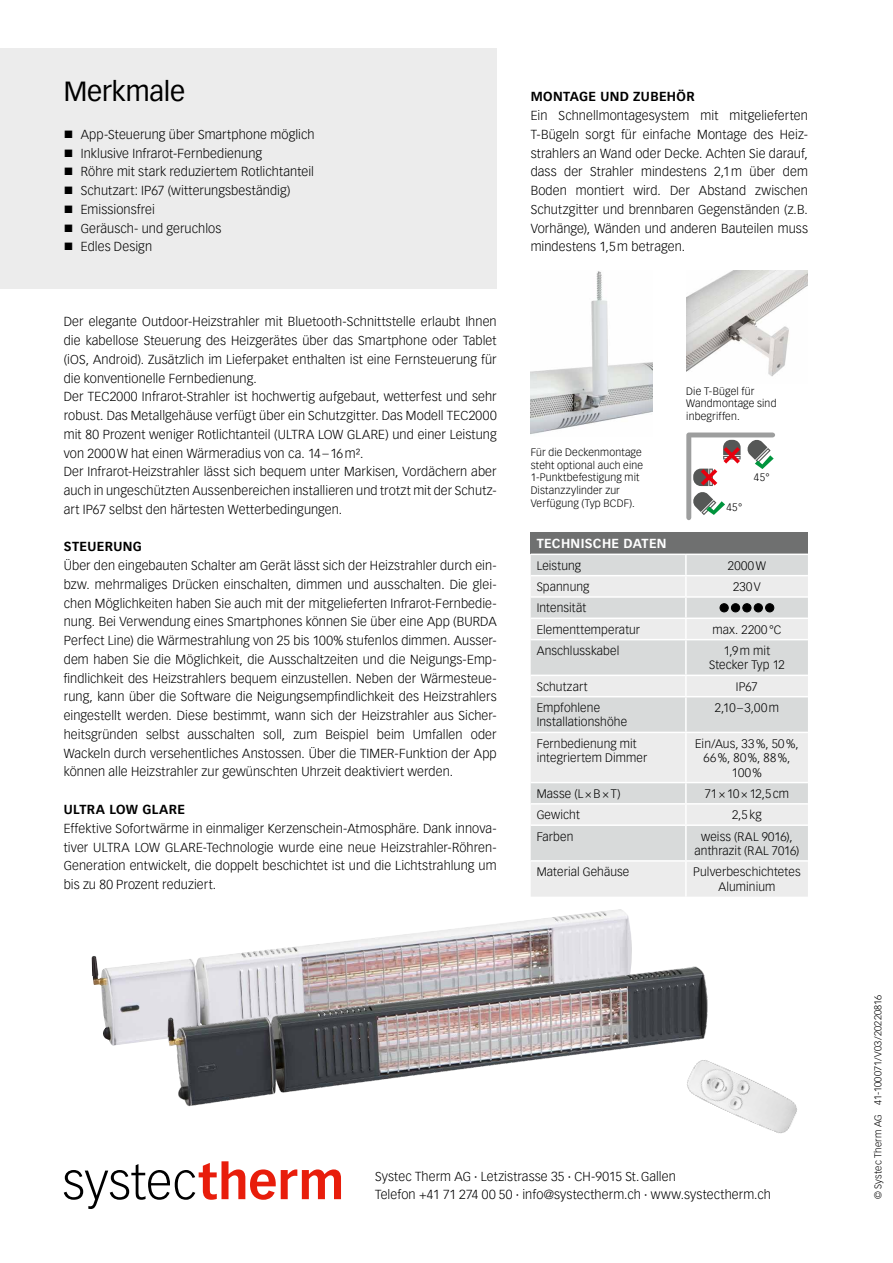
<style>
.page{position:relative;width:893px;height:1263px;background:#fff}
.page>*{position:absolute;margin:0;border:0;box-sizing:border-box;transform-origin:0 0}
.t1{font:27px "Vectora LT Pro";letter-spacing:-.01em;color:#000}
.t2{font:300 12.75px/18.8px "Vectora LT Pro";letter-spacing:.005em;color:#000}
.t3{font:700 12.75px "Vectora LT Pro";letter-spacing:.03em;color:#000}
.t4{font:700 12.75px "Vectora LT Pro";letter-spacing:.03em;color:#fff}
.t5{font:300 12px/14.4px "Vectora LT Pro";letter-spacing:.01em;color:#000;text-align:center}
.t6{font:300 10.5px/12.6px "Vectora LT Pro";letter-spacing:.015em;color:#000}
.t7{font:300 9.75px "Vectora LT Pro";letter-spacing:.02em;color:#000}
</style>
<div class="page">
<svg style="left:64px;top:1161px;width:277px;height:48px"></svg>
<img style="left:531px;top:271px;width:121px;height:163px">
<img style="left:712px;top:1063px;width:85px;height:71px">
<img style="left:92px;top:909px;width:540px;height:137px">
<img style="left:686px;top:270px;width:122px;height:107px">
<svg style="left:686px;top:432px;width:89px;height:88px"></svg>
<img style="left:160px;top:959px;width:552px;height:148px">
<div style="left:0;top:48px;width:497px;height:241px;background:#ececec"></div>
<div style="left:531px;top:532px;width:277px;height:22px;background:#6f7070"></div>
<div style="left:531px;top:555px;width:277px;height:20px;background:#d8dada"></div>
<svg style="left:531px;top:576px;width:277px;height:321px;background:#e2e3e3"></svg>
<hr style="left:685px;top:555px;width:2px;height:20px;background:#fff">
<hr style="left:685px;top:576px;width:2px;height:20px;background:#fff">
<hr style="left:531px;top:596px;width:155px;height:2px;background:#fff">
<hr style="left:686px;top:596px;width:122px;height:2px;background:#fff">
<svg style="left:685px;top:598px;width:2px;height:19px"></svg>
<hr style="left:531px;top:617px;width:155px;height:2px;background:#fff">
<hr style="left:686px;top:617px;width:122px;height:2px;background:#fff">
<hr style="left:685px;top:619px;width:2px;height:20px;background:#fff">
<hr style="left:531px;top:639px;width:155px;height:1px;background:#fff">
<hr style="left:686px;top:639px;width:122px;height:1px;background:#fff">
<hr style="left:685px;top:640px;width:2px;height:35px;background:#fff">
<hr style="left:531px;top:675px;width:155px;height:1px;background:#fff">
<hr style="left:686px;top:675px;width:122px;height:1px;background:#fff">
<hr style="left:685px;top:676px;width:2px;height:20px;background:#fff">
<hr style="left:531px;top:696px;width:155px;height:1px;background:#fff">
<hr style="left:686px;top:696px;width:122px;height:1px;background:#fff">
<hr style="left:685px;top:697px;width:2px;height:35px;background:#fff">
<hr style="left:531px;top:732px;width:155px;height:1px;background:#fff">
<hr style="left:686px;top:732px;width:122px;height:1px;background:#fff">
<hr style="left:685px;top:733px;width:2px;height:49px;background:#fff">
<hr style="left:531px;top:782px;width:155px;height:1px;background:#fff">
<hr style="left:686px;top:782px;width:122px;height:1px;background:#fff">
<hr style="left:685px;top:783px;width:2px;height:20px;background:#fff">
<hr style="left:531px;top:803px;width:155px;height:2px;background:#fff">
<hr style="left:686px;top:803px;width:122px;height:2px;background:#fff">
<svg style="left:685px;top:805px;width:2px;height:19px"></svg>
<hr style="left:531px;top:824px;width:155px;height:2px;background:#fff">
<hr style="left:686px;top:824px;width:122px;height:2px;background:#fff">
<hr style="left:685px;top:826px;width:2px;height:34px;background:#fff">
<hr style="left:531px;top:860px;width:155px;height:2px;background:#fff">
<hr style="left:686px;top:860px;width:122px;height:2px;background:#fff">
<hr style="left:685px;top:862px;width:2px;height:35px;background:#fff">
<div style="left:720px;top:604px;width:8px;height:8px;background:#000;border-radius:50%"></div>
<div style="left:720px;top:603px;width:9px;height:9px;border:1px solid #000;border-radius:50%"></div>
<div style="left:731px;top:604px;width:9px;height:8px;background:#000;border-radius:50%"></div>
<div style="left:731px;top:603px;width:9px;height:9px;border:1px solid #000;border-radius:50%"></div>
<div style="left:743px;top:604px;width:8px;height:8px;background:#000;border-radius:50%"></div>
<div style="left:742px;top:603px;width:9px;height:9px;border:1px solid #000;border-radius:50%"></div>
<div style="left:754px;top:604px;width:8px;height:8px;background:#000;border-radius:50%"></div>
<div style="left:754px;top:603px;width:9px;height:9px;border:1px solid #000;border-radius:50%"></div>
<div style="left:766px;top:604px;width:8px;height:8px;background:#000;border-radius:50%"></div>
<div style="left:765px;top:603px;width:9px;height:9px;border:1px solid #000;border-radius:50%"></div>
<h1 class="t1" style="left:64px;top:75px;width:123px">Merkmale</h1>
<p class="t2" style="left:81px;top:125px;width:235px">App-Steuerung über Smartphone möglich<br>Inklusive Infrarot-Fernbedienung<br>Röhre mit stark reduziertem Rotlichtanteil<br>Schutzart: IP67 (witterungsbeständig)<br>Emissionsfrei<br>Geräusch- und geruchlos<br>Edles Design</p>
<p class="t2" style="left:64px;top:312px;width:434px">Der elegante Outdoor-Heizstrahler mit Bluetooth-Schnittstelle erlaubt Ihnen die kabellose Steuerung des Heizgerätes über das Smartphone oder Tablet (iOS, Android). Zusätzlich im Lieferpaket enthalten ist eine Fernsteuerung für die konventionelle Fernbedienung.<br>Der TEC2000 Infrarot-Strahler ist hochwertig aufgebaut, wetterfest und sehr robust. Das Metallgehäuse verfügt über ein Schutzgitter. Das Modell TEC2000 mit 80 Prozent weniger Rotlichtanteil (ULTRA LOW GLARE) und einer Leistung von 2000W hat einen Wärmeradius von ca. 14–16m².<br>Der Infrarot-Heizstrahler lässt sich bequem unter Markisen, Vordächern aber auch in ungeschützten Aussenbereichen installieren und trotzt mit der Schutz&shy;art IP67 selbst den härtesten Wetterbedingungen.</p>
<p class="t3" style="left:64px;top:539px;width:79px">STEUERUNG</p>
<p class="t2" style="left:64px;top:556px;width:434px;text-align:justify">Über den eingebauten Schalter am Gerät lässt sich der Heizstrahler durch ein&shy;bzw. mehrmaliges Drücken einschalten, dimmen und ausschalten. Die glei&shy;chen Möglichkeiten haben Sie auch mit der mitgelieferten Infrarot-Fernbedie&shy;nung. Bei Verwendung eines Smartphones können Sie über eine App (BURDA Perfect Line) die Wärmestrahlung von 25 bis 100% stufenlos dimmen. Ausser&shy;dem haben Sie die Möglichkeit, die Ausschaltzeiten und die Neigungs-Emp&shy;findlichkeit des Heizstrahlers bequem einzustellen. Neben der Wärmesteue&shy;rung, kann über die Software die Neigungsempfindlichkeit des Heizstrahlers eingestellt werden. Diese bestimmt, wann sich der Heizstrahler aus Sicher&shy;heitsgründen selbst ausschalten soll, zum Beispiel beim Umfallen oder Wackeln durch versehentliches Anstossen. Über die TIMER-Funktion der App können alle Heizstrahler zur gewünschten Uhrzeit deaktiviert werden.</p>
<p class="t3" style="left:64px;top:802px;width:123px">ULTRA LOW GLARE</p>
<p class="t2" style="left:64px;top:819px;width:434px;text-align:justify">Effektive Sofortwärme in einmaliger Kerzenschein-Atmosphäre. Dank innova&shy;tiver ULTRA LOW GLARE-Technologie wurde eine neue Heizstrahler-Röhren-Generation entwickelt, die doppelt beschichtet ist und die Lichtstrahlung um bis zu 80 Prozent reduziert.</p>
<p class="t3" style="left:531px;top:89px;width:166px">MONTAGE UND ZUBEHÖR</p>
<p class="t2" style="left:531px;top:106px;width:279px;text-align:justify">Ein Schnellmontagesystem mit mitgelieferten T-Bügeln sorgt für einfache Montage des Heiz&shy;strahlers an Wand oder Decke. Achten Sie darauf, dass der Strahler mindestens 2,1m über dem Boden montiert wird. Der Abstand zwischen Schutzgitter und brennbaren Gegenständen (z.B.<br>Vorhänge), Wänden und anderen Bauteilen muss mindestens 1,5m betragen.</p>
<p class="t6" style="left:531px;top:446px;width:114px">Für die Deckenmontage steht optional auch eine<br>1-Punktbefestigung mit<br>Distanzzylinder zur<br>Verfügung (Typ BCDF).</p>
<p class="t6" style="left:686px;top:384px;width:92px">Die T-Bügel für<br>Wandmontage sind inbegriffen.</p>
<p class="t6" style="left:726px;top:501px;width:17px">45°</p>
<p class="t6" style="left:754px;top:470px;width:17px">45°</p>
<p class="t4" style="left:537px;top:536px;width:131px">TECHNISCHE DATEN</p>
<p class="t5" style="left:537px;top:558px;width:46px">Leistung</p>
<p class="t5" style="left:728px;top:558px;width:40px">2000W</p>
<p class="t5" style="left:537px;top:579px;width:54px">Spannung</p>
<p class="t5" style="left:733px;top:579px;width:29px">230V</p>
<p class="t5" style="left:537px;top:597px;width:105px;line-height:21.3px;text-align:left">Intensität<br>Elementtemperatur</p>
<p class="t5" style="left:712px;top:622px;width:71px">max. 2200°C</p>
<p class="t5" style="left:537px;top:643px;width:84px">Anschlusskabel</p>
<p class="t5" style="left:709px;top:643px;width:77px">1,9m mit<br>Stecker Typ 12</p>
<p class="t5" style="left:537px;top:679px;width:52px">Schutzart</p>
<p class="t5" style="left:736px;top:679px;width:23px">IP67</p>
<p class="t5" style="left:537px;top:700px;width:92px;text-align:left">Empfohlene<br>Installationshöhe</p>
<p class="t5" style="left:715px;top:700px;width:66px">2,10–3,00m</p>
<p class="t5" style="left:537px;top:736px;width:112px;text-align:left">Fernbedienung mit integriertem Dimmer</p>
<p class="t5" style="left:695px;top:736px;width:105px">Ein/Aus, 33%, 50%,<br>66%, 80%, 88%,<br>100%</p>
<p class="t5" style="left:537px;top:786px;width:85px">Masse (L×B×T)</p>
<p class="t5" style="left:705px;top:786px;width:86px">71×10×12,5cm</p>
<p class="t5" style="left:537px;top:808px;width:45px">Gewicht</p>
<p class="t5" style="left:732px;top:808px;width:31px">2,5kg</p>
<p class="t5" style="left:537px;top:829px;width:38px">Farben</p>
<p class="t5" style="left:694px;top:829px;width:106px">weiss (RAL 9016), anthrazit (RAL 7016)</p>
<p class="t5" style="left:537px;top:865px;width:94px">Material Gehäuse</p>
<p class="t5" style="left:693px;top:865px;width:109px">Pulverbeschichtetes<br>Aluminium</p>
<p class="t2" style="left:375px;top:1167px;width:397px">Systec Therm AG · Letzistrasse 35 · CH-9015 St.Gallen<br>Telefon +41 71 274 00 50 · info@systectherm.ch · www.systectherm.ch</p>
<p class="t7" style="left:872px;top:1199px;width:206px;rotate:-90deg">© Systec Therm AG 41-100071/V03/20220816</p>
</div>
